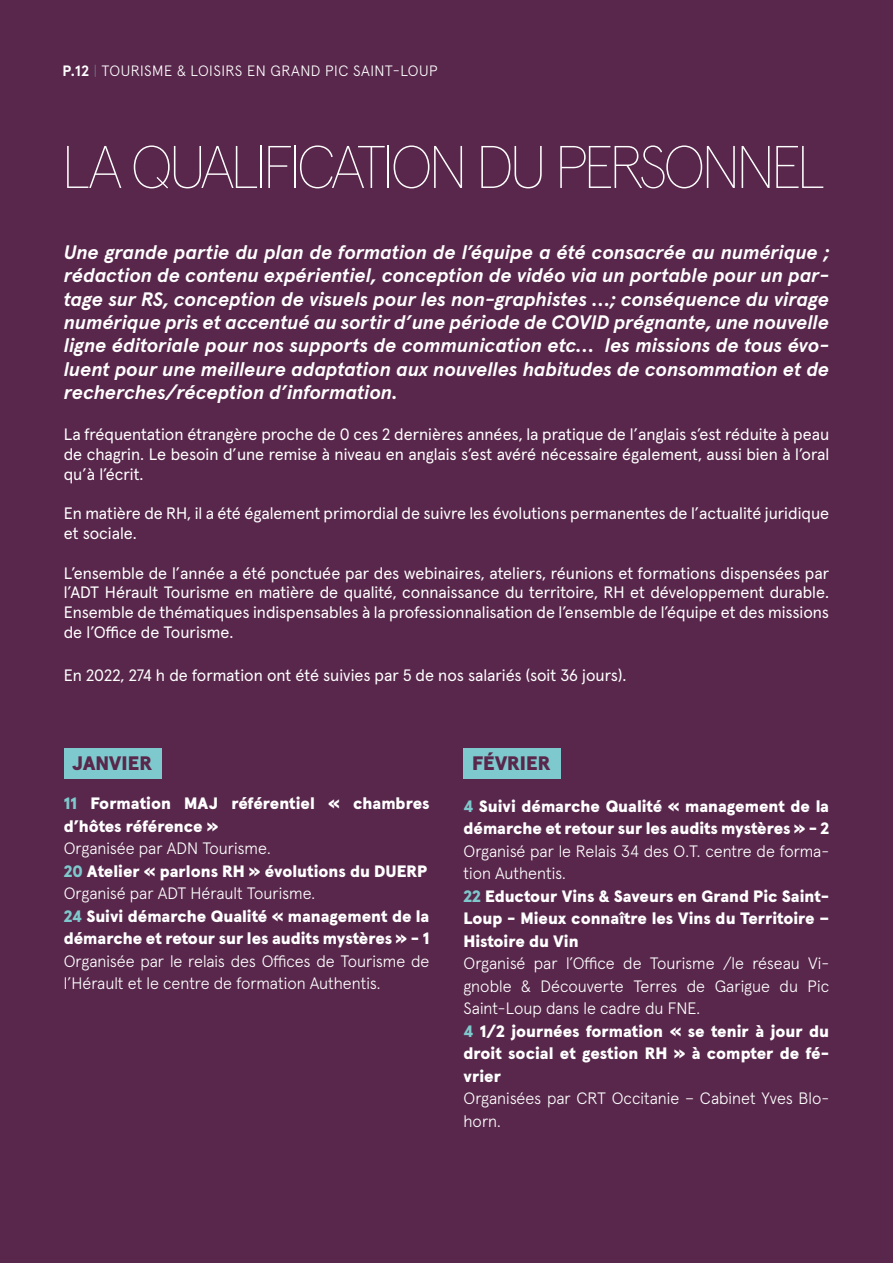
<style>
.page{position:relative;width:893px;height:1263px;background:#58274b}
.page>*{position:absolute;margin:0;border:0;box-sizing:border-box;transform-origin:0 0}
.t1{font:100 60px "Apercu Pro";letter-spacing:-.07em;color:#fff}
.t2{font:italic 700 19.5px/23.4px "Apercu Pro";letter-spacing:-.005em;color:#fff;text-align:justify}
.t3{font:900 19.5px "Apercu Pro";letter-spacing:-.01em;color:#58274b}
.t4{font:16.5px/19.8px "Apercu Pro";color:#fff;text-align:justify}
.t5{font:900 16.5px/22.5px "Apercu Pro";color:#fff}
.t6{font:300 16.5px/22.5px "Apercu Pro";color:#fff}
.t7{font:300 15px "Apercu Pro";letter-spacing:.03em;color:#fff}
.s1{font-weight:700}
.s2{font-weight:100;color:#7ec9cd}
.s3{color:#7ec9cd}
.s4{font-weight:300}
.s5{font-weight:900;color:#7ec9cd}
.s6{font-weight:900}
</style>
<div class="page">
<div style="left:64px;top:748px;width:98px;height:31px;background:#7ec9cd"></div>
<div style="left:463px;top:748px;width:98px;height:31px;background:#7ec9cd"></div>
<p class="t7" style="left:62px;top:59px;width:377px"><span class="s1">P.12</span> <span class="s2">|</span> TOURISME &amp; LOISIRS EN GRAND PIC SAINT-LOUP</p>
<h1 class="t1" style="left:62px;top:122px;width:765px">LA QUALIFICATION DU PERSONNEL</h1>
<p class="t2" style="left:64px;top:239px;width:767px">Une grande partie du plan de formation de l’équipe a été consacrée au numérique ; rédaction de contenu expérientiel, conception de vidéo via un portable pour un par&shy;tage sur RS, conception de visuels pour les non-graphistes …; conséquence du virage numérique pris et accentué au sortir d’une période de COVID prégnante, une nouvelle ligne éditoriale pour nos supports de communication etc… les missions de tous évo&shy;luent pour une meilleure adaptation aux nouvelles habitudes de consommation et de recherches/réception d’information.</p>
<p class="t4" style="left:64px;top:423px;width:767px">La fréquentation étrangère proche de 0 ces 2 dernières années, la pratique de l’anglais s’est réduite à peau de chagrin. Le besoin d’une remise à niveau en anglais s’est avéré nécessaire également, aussi bien à l’oral qu’à l’écrit.</p>
<p class="t4" style="left:64px;top:502px;width:767px">En matière de RH, il a été également primordial de suivre les évolutions permanentes de l’actualité juridique et sociale.</p>
<p class="t4" style="left:64px;top:562px;width:767px">L’ensemble de l’année a été ponctuée par des webinaires, ateliers, réunions et formations dispensées par l’ADT Hérault Tourisme en matière de qualité, connaissance du territoire, RH et développement durable.<br>Ensemble de thématiques indispensables à la professionnalisation de l’ensemble de l’équipe et des missions de l’Office de Tourisme.</p>
<p class="t4" style="left:64px;top:664px;width:564px">En 2022, 274 h de formation ont été suivies par 5 de nos salariés (soit 36 jours).</p>
<p class="t3" style="left:72px;top:748px;width:82px">JANVIER</p>
<p class="t3" style="left:472px;top:748px;width:80px">FÉVRIER</p>
<p class="t5" style="left:64px;top:791px;width:367px"><span class="s3">11</span> Formation MAJ référentiel « chambres d’hôtes référence »</p>
<p class="t5" style="left:64px;top:836px;width:367px"><span class="s4">Organisée par ADN Tourisme.<br></span><span class="s3">20</span> Atelier « parlons RH » évolutions du DUERP <span class="s4">Organisé par ADT Hérault Tourisme.<br></span><span class="s3">24</span> Suivi démarche Qualité « management de la démarche et retour sur les audits mystères » - 1</p>
<p class="t6" style="left:64px;top:948px;width:367px">Organisée par le relais des Offices de Tourisme de l’Hérault et le centre de formation Authentis.</p>
<p class="t5" style="left:463px;top:793px;width:367px"><span class="s3">4</span> Suivi démarche Qualité « management de la démarche et retour sur les audits mystères » - 2</p>
<p class="t5" style="left:463px;top:838px;width:367px"><span class="s4">Organisé par le Relais 34 des O.T. centre de forma&shy;tion Authentis.<br></span><span class="s3">22</span> Eductour Vins &amp; Saveurs en Grand Pic Saint-Loup - Mieux connaître les Vins du Territoire – Histoire du Vin</p>
<p class="t6" style="left:463px;top:951px;width:367px">Organisé par l’Office de Tourisme /le réseau Vi&shy;gnoble &amp; Découverte Terres de Garigue du Pic Saint-Loup dans le cadre du FNE.<br><span class="s5">4</span> <span class="s6">1/2 journées formation « se tenir à jour du droit social et gestion RH » à compter de fé&shy;vrier</span></p>
<p class="t6" style="left:463px;top:1086px;width:367px">Organisées par CRT Occitanie – Cabinet Yves Blo&shy;horn.</p>
</div>
